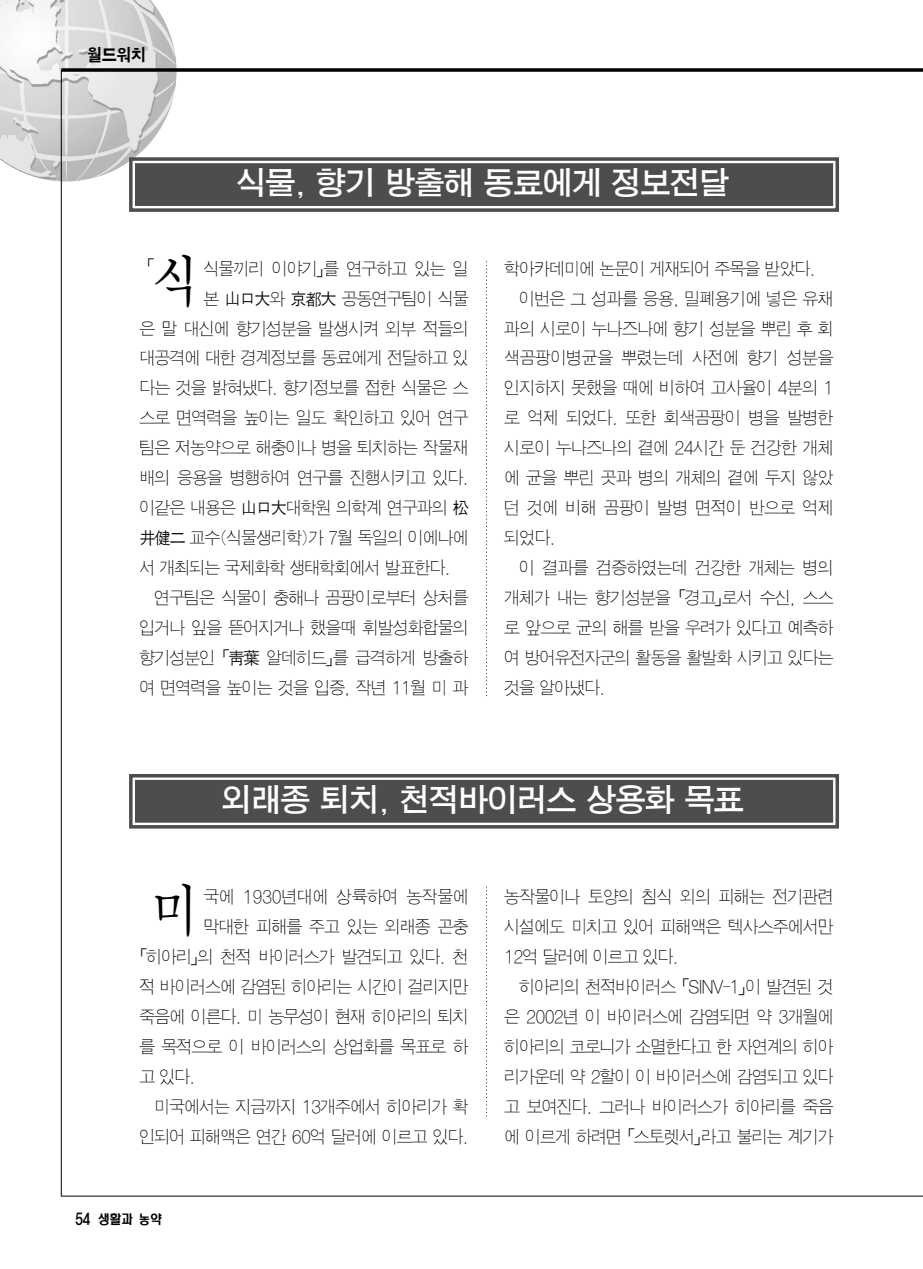
<style>
.page{position:relative;width:923px;height:1269px;background:#fff}
.page>*{position:absolute;margin:0;border:0;box-sizing:border-box;transform-origin:0 0}
.t1{font:55.82px "SM Amu T";color:#000;scale:.8 1}
.t2{font:31.5px "SM Ago T";letter-spacing:-.07em;color:#fff}
.t3{font:17.5px/29.9px "SM Ago SE";letter-spacing:-.1em;color:#000;text-align:justify;scale:.95 1}
.t4{font:17.5px "SM Ago SE";letter-spacing:-.065em;color:#000;scale:.95 1}
.t5{font:17.5px "SM Ago SE";letter-spacing:-.07em;color:#000;scale:.95 1}
.t6{font:17.5px "SM Ago K";color:#000;scale:.9 1}
.t7{font:12.78px "Cstre L";color:#000}
.s1{font-size:14px}
</style>
<div class="page">
<img style="left:0;top:0;width:177px;height:183px">
<hr style="left:61px;top:70px;width:1px;height:1126px;background:#000">
<svg style="left:61px;top:68px;width:861px;height:4px;background:#1f1f1f"></svg>
<hr style="left:61px;top:1196px;width:861px;height:1px;background:#000">
<svg style="left:486px;top:262px;width:1px;height:434px"></svg>
<svg style="left:486px;top:887px;width:1px;height:229px"></svg>
<div style="left:135px;top:164px;width:697px;height:41px;background:#4d4d4d"></div>
<div style="left:129px;top:157px;width:709px;height:55px;border:4px solid #4d4d4d"></div>
<div style="left:135px;top:163px;width:697px;height:43px;border:1px solid #4d4d4d"></div>
<div style="left:135px;top:780px;width:697px;height:42px;background:#4d4d4d"></div>
<div style="left:129px;top:774px;width:709px;height:54px;border:4px solid #4d4d4d"></div>
<div style="left:135px;top:780px;width:697px;height:43px;border:1px solid #4d4d4d"></div>
<p class="t6" style="left:87px;top:47px;width:68px">월드워치</p>
<h2 class="t2" style="left:235px;top:169px;width:496px">식물, 향기 방출해 동료에게 정보전달</h2>
<h1 class="t1" style="left:154px;top:256px;width:57px">식</h1>
<p class="t3" style="left:203px;top:254px;width:281px">식물끼리 이야기」를 연구하고 있는 일</p>
<p class="t3" style="left:138px;top:253px;width:19px">「</p>
<p class="t3" style="left:203px;top:284px;width:281px">본 山口大와 京都大 공동연구팀이 식물</p>
<p class="t3" style="left:139px;top:314px;width:349px">은 말 대신에 향기성분을 발생시켜 외부 적들의</p>
<p class="t3" style="left:139px;top:344px;width:349px">대공격에 대한 경계정보를 동료에게 전달하고 있</p>
<p class="t3" style="left:139px;top:374px;width:349px">다는 것을 밝혀냈다. 향기정보를 접한 식물은 스</p>
<p class="t3" style="left:139px;top:404px;width:349px">스로 면역력을 높이는 일도 확인하고 있어 연구</p>
<p class="t3" style="left:139px;top:434px;width:349px">팀은 저농약으로 해충이나 병을 퇴치하는 작물재</p>
<p class="t3" style="left:139px;top:464px;width:349px">배의 응용을 병행하여 연구를 진행시키고 있다.</p>
<p class="t3" style="left:139px;top:494px;width:349px">이같은 내용은 山口大대학원 의학계 연구과의 松</p>
<p class="t3" style="left:139px;top:524px;width:349px">井健二 교수(식물생리학)가 7월 독일의 이에나에</p>
<p class="t3" style="left:139px;top:554px;width:330px">서 개최되는 국제화학 생태학회에서 발표한다.</p>
<p class="t3" style="left:154px;top:584px;width:333px">연구팀은 식물이 충해나 곰팡이로부터 상처를</p>
<p class="t3" style="left:139px;top:614px;width:349px">입거나 잎을 뜯어지거나 했을때 휘발성화합물의</p>
<p class="t3" style="left:139px;top:644px;width:349px">향기성분인「靑葉 알데히드」를 급격하게 방출하</p>
<p class="t3" style="left:139px;top:673px;width:349px">여 면역력을 높이는 것을 입증, 작년 11월 미 과</p>
<p class="t3" style="left:504px;top:254px;width:330px">학아카데미에 논문이 게재되어 주목을 받았다.</p>
<p class="t3" style="left:518px;top:284px;width:333px">이번은 그 성과를 응용, 밀폐용기에 넣은 유채</p>
<p class="t3" style="left:504px;top:314px;width:349px">과의 시로이 누나즈나에 향기 성분을 뿌린 후 회</p>
<p class="t4" style="left:504px;top:350px;width:349px">색곰팡이병균을 뿌렸는데 사전에 향기 성분을</p>
<p class="t3" style="left:504px;top:374px;width:349px">인지하지 못했을 때에 비하여 고사율이 4분의 1</p>
<p class="t3" style="left:504px;top:404px;width:349px">로 억제 되었다. 또한 회색곰팡이 병을 발병한</p>
<p class="t3" style="left:504px;top:434px;width:349px">시로이 누나즈나의 곁에 24시간 둔 건강한 개체</p>
<p class="t3" style="left:504px;top:464px;width:349px">에 균을 뿌린 곳과 병의 개체의 곁에 두지 않았</p>
<p class="t3" style="left:504px;top:494px;width:349px">던 것에 비해 곰팡이 발병 면적이 반으로 억제</p>
<p class="t3" style="left:504px;top:524px;width:57px">되었다.</p>
<p class="t3" style="left:518px;top:554px;width:333px">이 결과를 검증하였는데 건강한 개체는 병의</p>
<p class="t3" style="left:504px;top:584px;width:349px">개체가 내는 향기성분을「경고」로서 수신, 스스</p>
<p class="t3" style="left:504px;top:614px;width:349px">로 앞으로 균의 해를 받을 우려가 있다고 예측하</p>
<p class="t3" style="left:504px;top:644px;width:349px">여 방어유전자군의 활동을 활발화 시키고 있다는</p>
<p class="t3" style="left:504px;top:673px;width:109px">것을 알아냈다.</p>
<h2 class="t2" style="left:221px;top:785px;width:525px">외래종 퇴치, 천적바이러스 상용화 목표</h2>
<h1 class="t1" style="left:154px;top:884px;width:57px">미</h1>
<p class="t5" style="left:203px;top:889px;width:281px">국에 1930년대에 상륙하여 농작물에</p>
<p class="t3" style="left:203px;top:913px;width:281px">막대한 피해를 주고 있는 외래종 곤충</p>
<p class="t3" style="left:131px;top:943px;width:357px">「히아리」의 천적 바이러스가 발견되고 있다. 천</p>
<p class="t3" style="left:139px;top:973px;width:349px">적 바이러스에 감염된 히아리는 시간이 걸리지만</p>
<p class="t3" style="left:139px;top:1003px;width:349px">죽음에 이른다. 미 농무성이 현재 히아리의 퇴치</p>
<p class="t3" style="left:139px;top:1033px;width:349px">를 목적으로 이 바이러스의 상업화를 목표로 하</p>
<p class="t3" style="left:139px;top:1062px;width:61px">고 있다.</p>
<p class="t3" style="left:154px;top:1092px;width:333px">미국에서는 지금까지 13개주에서 히아리가 확</p>
<p class="t3" style="left:139px;top:1122px;width:349px">인되어 피해액은 연간 60억 달러에 이르고 있다.</p>
<p class="t7" style="left:74px;top:1213px;width:90px"><span class="s1">54</span> 생활과 농약</p>
<p class="t3" style="left:504px;top:883px;width:349px">농작물이나 토양의 침식 외의 피해는 전기관련 시설에도 미치고 있어 피해액은 텍사스주에서만 12억 달러에 이르고 있다.</p>
<p class="t3" style="left:504px;top:973px;width:349px;text-indent:15px">히아리의 천적바이러스「SINV-1」이 발견된 것 은 2002년 이 바이러스에 감염되면 약 3개월에 히아리의 코로니가 소멸한다고 한 자연계의 히아 리가운데 약 2할이 이 바이러스에 감염되고 있다 고 보여진다. 그러나 바이러스가 히아리를 죽음 에 이르게 하려면「스토렛서」라고 불리는 계기가</p>
</div>
